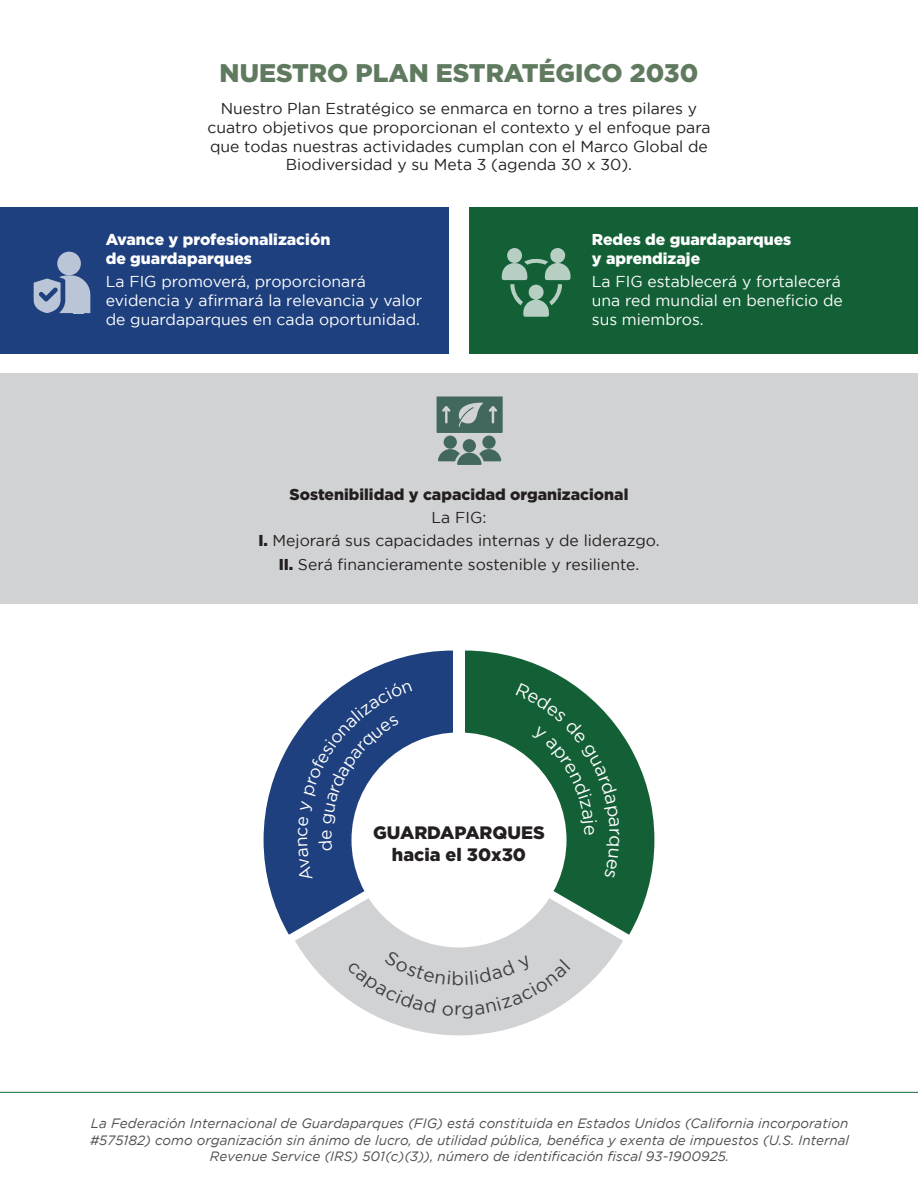
<style>
.page{position:relative;width:918px;height:1188px;background:#fff}
.page>*{position:absolute;margin:0;border:0;box-sizing:border-box;transform-origin:0 0}
.t1{font:900 25.5px "Gotham";color:#607a60}
.t2{font:900 18px "Gotham";color:#231f20}
.t3{font:15.75px/18.9px "Gotham";color:#231f20;text-align:center}
.t4{font:15.75px/18.9px "Gotham";color:#fff}
.t5{font:900 15.75px "Gotham";color:#fff}
.t6{font:900 15.75px "Gotham";color:#231f20}
.t7{font:italic 13.5px/16.2px "Gotham";color:#4f4f4f;text-align:center}
.s1{font-weight:900}
</style>
<div class="page">
<svg style="left:295px;top:935px;width:328px;height:100px"></svg>
<svg style="left:264px;top:651px;width:189px;height:284px;fill:#1f407e"></svg>
<svg style="left:465px;top:651px;width:189px;height:284px;fill:#136037"></svg>
<div style="left:351px;top:732px;width:216px;height:215px;background:#fff;border-radius:50%"></div>
<div style="left:0;top:207px;width:448px;height:147px;background:#1f407e"></div>
<div style="left:470px;top:207px;width:448px;height:147px;background:#136037"></div>
<svg style="left:502px;top:248px;width:69px;height:69px"></svg>
<svg style="left:34px;top:275px;width:56px;height:38px"></svg>
<div style="left:57px;top:252px;width:24px;height:23px;background:#bbc5d8;border-radius:50%"></div>
<div style="left:74px;top:286px;width:10px;height:27px;background:#bbc5d8"></div>
<div style="left:0;top:373px;width:918px;height:231px;background:#d1d2d4"></div>
<svg style="left:437px;top:397px;width:66px;height:36px;background:#5c7b73"></svg>
<svg style="left:438px;top:448px;width:63px;height:17px"></svg>
<div style="left:463px;top:439px;width:13px;height:13px;background:#42685e;border-radius:50%"></div>
<svg style="left:444px;top:436px;width:13px;height:13px"></svg>
<svg style="left:482px;top:436px;width:14px;height:13px"></svg>
<hr style="left:0;top:1092px;width:918px;height:1px;background:#0f6a37">
<div style="left:347px;top:950px;width:223px;height:69px;background:#d1d2d4"></div>
<svg style="left:298px;top:682px;width:114px;height:199px"></svg>
<svg style="left:516px;top:683px;width:103px;height:195px"></svg>
<p class="t1" style="left:220px;top:58px;width:480px">NUESTRO PLAN ESTRATÉGICO 2030</p>
<p class="t3" style="left:207px;top:98px;width:505px">Nuestro Plan Estratégico se enmarca en torno a tres pilares y cuatro objetivos que proporcionan el contexto y el enfoque para que todas nuestras actividades cumplan con el Marco Global de Biodiversidad y su Meta 3 (agenda 30 x 30).</p>
<p class="t5" style="left:106px;top:230px;width:226px">Avance y profesionalización</p>
<p class="t5" style="left:106px;top:249px;width:148px">de guardaparques</p>
<p class="t4" style="left:106px;top:272px;width:318px">La FIG promoverá, proporcionará evidencia y afirmará la relevancia y valor de guardaparques en cada oportunidad.</p>
<p class="t5" style="left:592px;top:230px;width:201px">Redes de guardaparques</p>
<p class="t5" style="left:592px;top:249px;width:110px">y aprendizaje</p>
<p class="t4" style="left:592px;top:272px;width:253px">La FIG establecerá y fortalecerá una red mundial en beneficio de sus miembros.</p>
<p class="t6" style="left:290px;top:486px;width:340px">Sostenibilidad y capacidad organizacional</p>
<p class="t3" style="left:432px;top:508px;width:56px">La FIG:</p>
<p class="t3" style="left:258px;top:531px;width:403px"><span class="s1">I.</span> Mejorará sus capacidades internas y de liderazgo.</p>
<p class="t3" style="left:279px;top:554px;width:362px"><span class="s1">II.</span> Será financieramente sostenible y resiliente.</p>
<p class="t2" style="left:373px;top:822px;width:173px">GUARDAPARQUES</p>
<p class="t2" style="left:392px;top:844px;width:136px">hacia el 30x30</p>
<p class="t7" style="left:90px;top:1115px;width:761px">La Federación Internacional de Guardaparques (FIG) está constituida en Estados Unidos (California incorporation #575182) como organización sin ánimo de lucro, de utilidad pública, benéfica y exenta de impuestos (U.S. Internal<br>Revenue Service (IRS) 501(c)(3)), número de identificación fiscal 93-1900925.</p>
</div>
